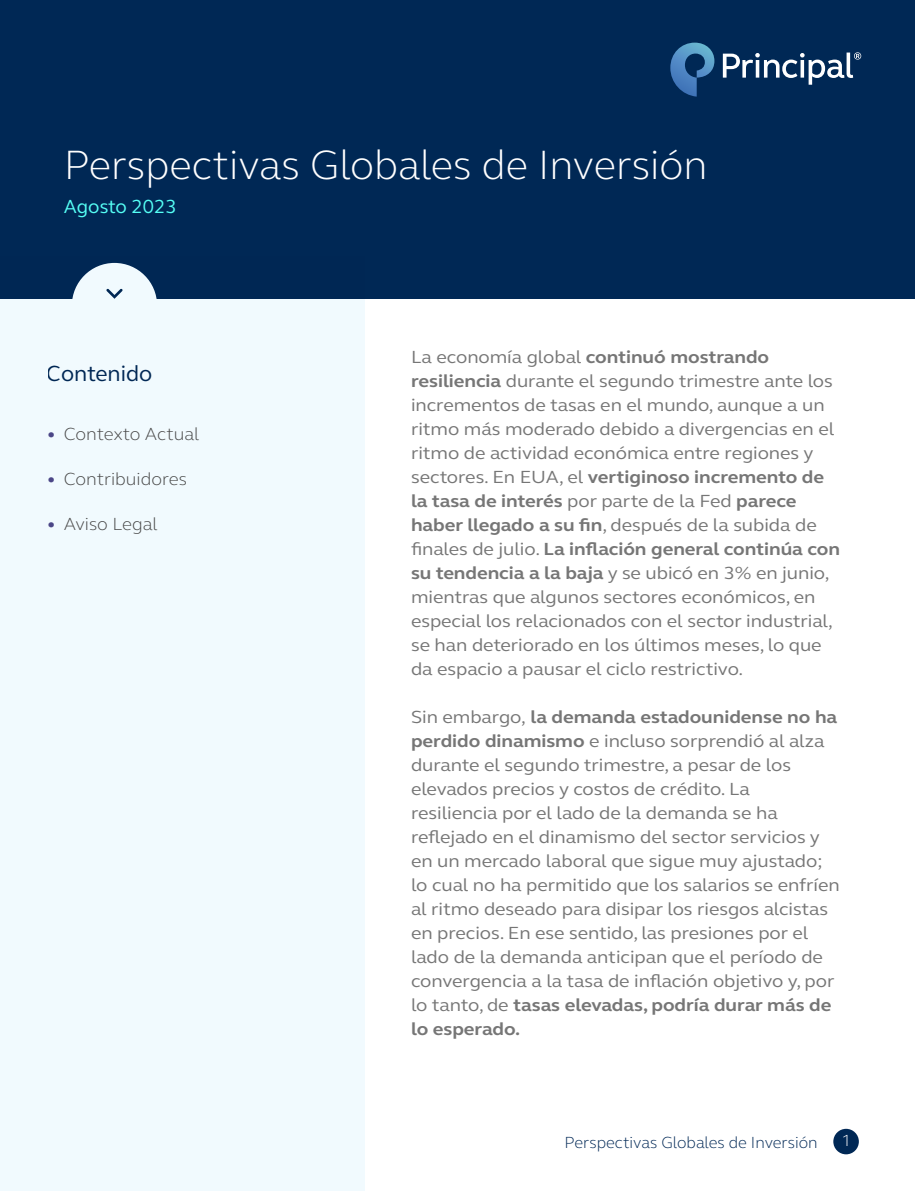
<style>
.page{position:relative;width:915px;height:1191px;background:#fff}
.page>*{position:absolute;margin:0;border:0;box-sizing:border-box;transform-origin:0 0}
.t1{font:300 42px "FS Elliot Pro";color:#fff}
.t2{font:22.5px "FS Elliot Pro";color:#002855}
.t3{font:19.5px "FS Elliot Pro";color:#55fff5}
.t4{font:18px/24px "FS Elliot Pro";letter-spacing:-.005em;color:#767676;scale:1.07 1}
.t5{font:300 18px "FS Elliot Pro";color:#464646;scale:1.04 1}
.t6{font:300 16.5px "FS Elliot Pro";color:#002855}
.t7{font:300 16.5px "FS Elliot Pro";color:#fff}
.s1{font-weight:400;color:#4b4687}
.s2{font-weight:700}
</style>
<div class="page">
<div style="left:0;top:257px;width:364px;height:934px;background:#f1fafe"></div>
<div style="left:0;top:0;width:914px;height:299px;background:#002855"></div>
<div style="left:72px;top:263px;width:85px;height:85px;background:#f1fafe;border-radius:50%"></div>
<svg style="left:106px;top:289px;width:16px;height:10px"></svg>
<div style="left:833px;top:1128px;width:25px;height:26px;background:#002855;border-radius:50%"></div>
<svg style="left:670px;top:43px;width:44px;height:54px"></svg>
<svg style="left:722px;top:52px;width:138px;height:33px"></svg>
<h1 class="t1" style="left:64px;top:137px;width:645px">Perspectivas Globales de Inversión</h1>
<p class="t3" style="left:64px;top:194px;width:114px">Agosto 2023</p>
<p class="t2" style="left:47px;top:358px;width:107px">Contenido</p>
<p class="t5" style="left:47px;top:421px;width:148px"><span class="s1">•</span> Contexto Actual</p>
<p class="t5" style="left:47px;top:466px;width:136px"><span class="s1">•</span> Contribuidores</p>
<p class="t5" style="left:47px;top:511px;width:108px"><span class="s1">•</span> Aviso Legal</p>
<p class="t4" style="left:411px;top:344px;width:402px">La economía global <span class="s2">continuó mostrando resiliencia</span> durante el segundo trimestre ante los incrementos de tasas en el mundo, aunque a un ritmo más moderado debido a divergencias en el ritmo de actividad económica entre regiones y sectores. En EUA, el <span class="s2">vertiginoso incremento de la tasa de interés</span> por parte de la Fed <span class="s2">parece haber llegado a su fin</span>, después de la subida de finales de julio. <span class="s2">La inflación general continúa con su tendencia a la baja</span> y se ubicó en 3% en junio, mientras que algunos sectores económicos, en especial los relacionados con el sector industrial, se han deteriorado en los últimos meses, lo que da espacio a pausar el ciclo restrictivo.</p>
<p class="t4" style="left:411px;top:704px;width:402px">Sin embargo, <span class="s2">la demanda estadounidense no ha perdido dinamismo</span> e incluso sorprendió al alza durante el segundo trimestre, a pesar de los elevados precios y costos de crédito. La resiliencia por el lado de la demanda se ha reflejado en el dinamismo del sector servicios y en un mercado laboral que sigue muy ajustado; lo cual no ha permitido que los salarios se enfríen al ritmo deseado para disipar los riesgos alcistas en precios. En ese sentido, las presiones por el lado de la demanda anticipan que el período de convergencia a la tasa de inflación objetivo y, por lo tanto, de <span class="s2">tasas elevadas, podría durar más de lo esperado.</span></p>
<p class="t6" style="left:564px;top:1131px;width:254px">Perspectivas Globales de Inversión</p>
<p class="t7" style="left:841px;top:1129px;width:11px">1</p>
</div>
